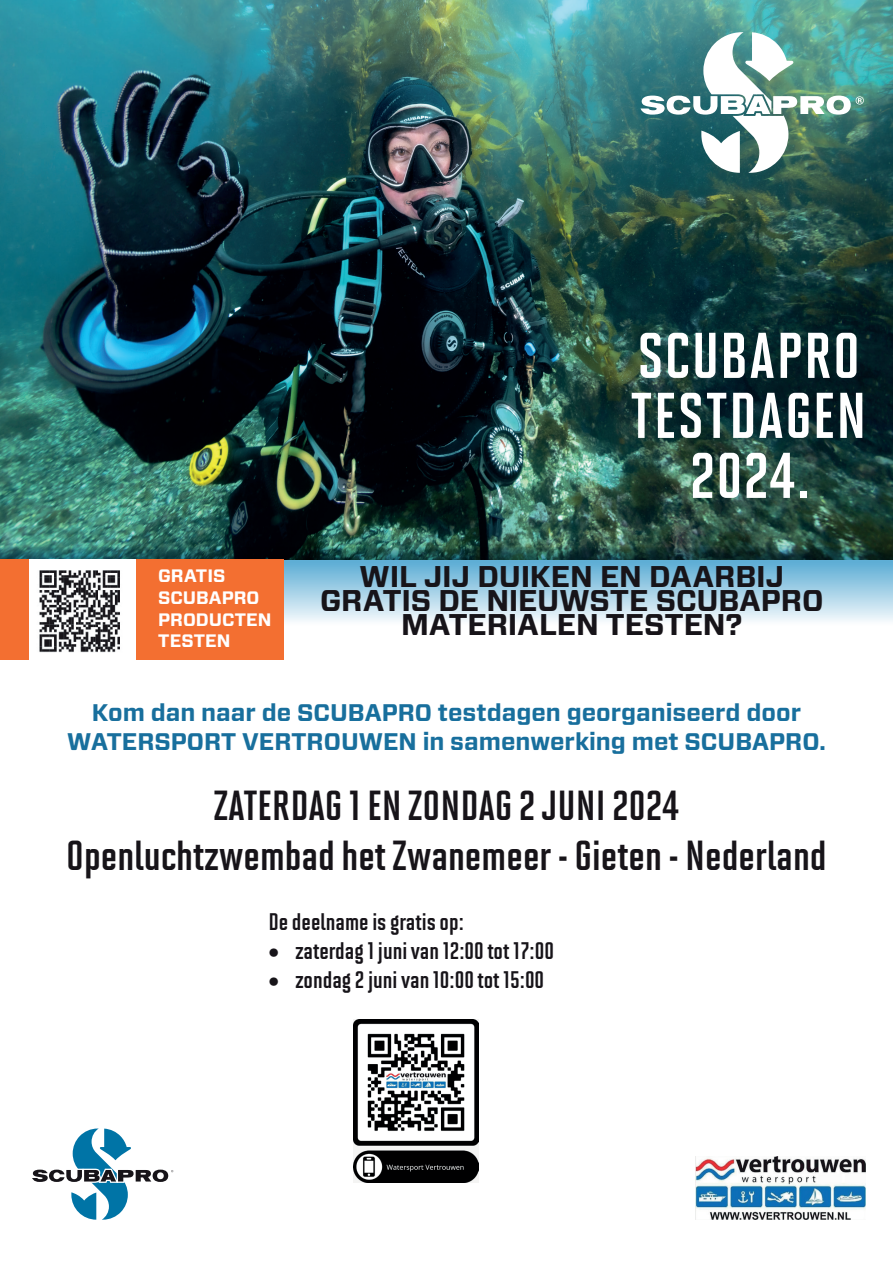
<style>
.page{position:relative;width:893px;height:1263px;background:#fff}
.page>*{position:absolute;margin:0;border:0;box-sizing:border-box;transform-origin:0 0}
.t1{font:700 64.5px/60px "Solano Gothic Pro MVB";letter-spacing:.015em;color:#fff;text-align:center}
.t2{font:700 42px/50.4px "Solano Gothic Sc Pro";color:#171419;text-align:center}
.t3{font:700 30px/24px "Forza";letter-spacing:-.005em;color:#171419;text-align:center}
.t4{font:700 24px/28.8px "Forza";color:#186f9d;text-align:center}
.t5{font:700 24px "Solano Gothic Pro MVB";color:#171419}
.t6{font:700 18px/21.6px "Forza";color:#fff}
</style>
<div class="page">
<img style="left:0;top:0;width:893px;height:547px">
<svg style="left:0;top:547px;width:893px;height:84px;background:#91b8c7"></svg>
<svg style="left:640px;top:32px;width:224px;height:141px"></svg>
<div style="left:0;top:559px;width:283px;height:101px;background:#f36f31"></div>
<img style="left:29px;top:559px;width:107px;height:101px">
<svg style="left:32px;top:1128px;width:142px;height:92px"></svg>
<img style="left:696px;top:1157px;width:170px;height:62px">
<img style="left:353px;top:1019px;width:126px;height:163px">
<p class="t6" style="left:158px;top:566px;width:115px">GRATIS<br>SCUBAPRO<br>PRODUCTEN<br>TESTEN</p>
<h1 class="t1" style="left:631px;top:322px;width:237px">SCUBAPRO<br>TESTDAGEN<br>2024.</h1>
<p class="t3" style="left:320px;top:564px;width:505px">WIL JIJ DUIKEN EN DAARBIJ<br>GRATIS DE NIEUWSTE SCUBAPRO<br>MATERIALEN TESTEN?</p>
<p class="t4" style="left:67px;top:698px;width:760px">Kom dan naar de SCUBAPRO testdagen georganiseerd door<br>WATERSPORT VERTROUWEN in samenwerking met SCUBAPRO.</p>
<h2 class="t2" style="left:66px;top:780px;width:762px">ZATERDAG 1 EN ZONDAG 2 JUNI 2024<br>Openluchtzwembad het Zwanemeer - Gieten - Nederland</h2>
<p class="t5" style="left:268px;top:907px;width:197px">De deelname is gratis op:</p>
<p class="t5" style="left:268px;top:935px;width:287px">• zaterdag 1 juni van 12:00 tot 17:00</p>
<p class="t5" style="left:268px;top:964px;width:277px">• zondag 2 juni van 10:00 tot 15:00</p>
</div>
